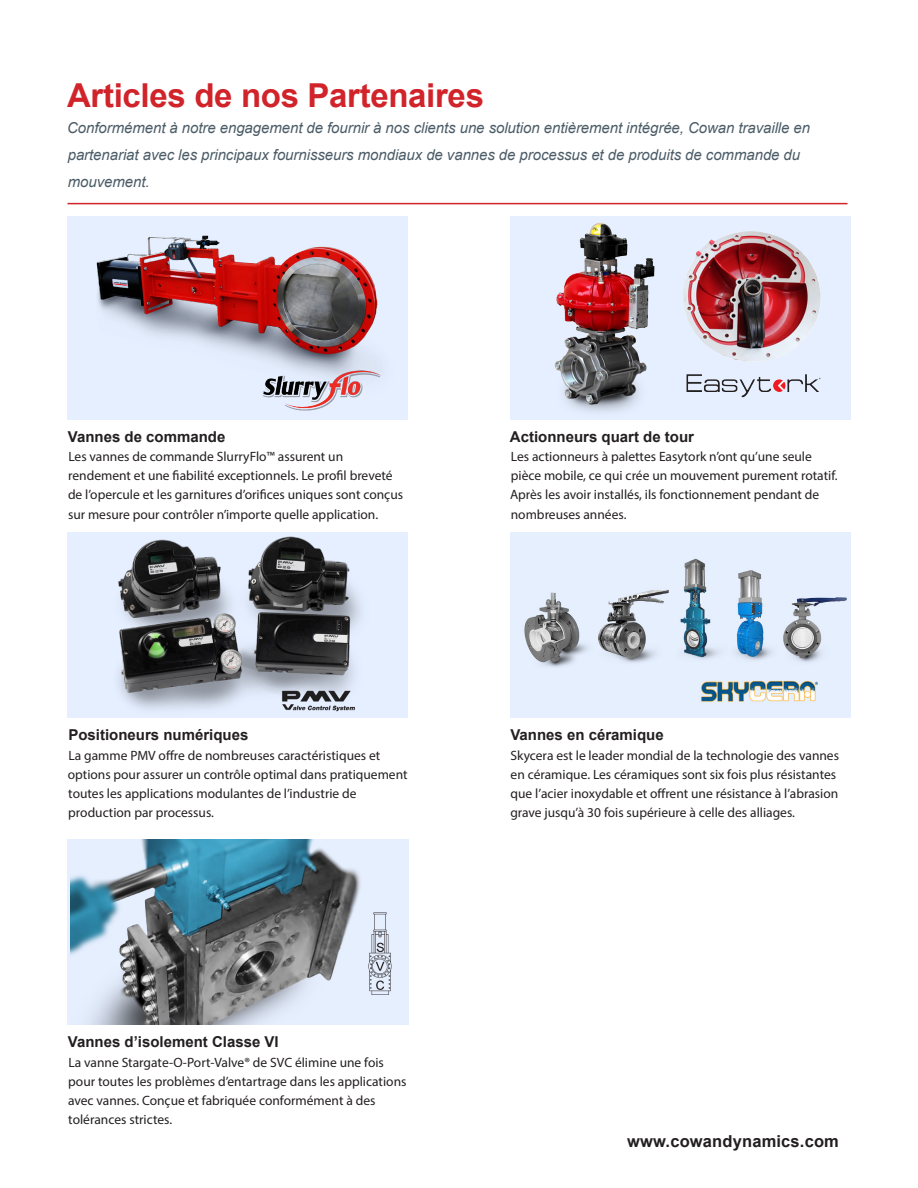
<style>
.page{position:relative;width:918px;height:1188px;background:#fff}
.page>*{position:absolute;margin:0;border:0;box-sizing:border-box;transform-origin:0 0}
.t1{font:700 33px "Arial";letter-spacing:-.01em;color:#d1232a}
.t2{font:700 16.5px "Arial";letter-spacing:.01em;color:#231f20}
.t3{font:italic 15px/26.7px "Arial";letter-spacing:-.005em;color:#4b5c67}
.t4{font:700 15px "Arial";color:#231f20}
.t5{font:13.5px/19.2px "Myriad Pro";color:#231f20}
</style>
<div class="page">
<img style="left:67px;top:216px;width:341px;height:204px">
<img style="left:510px;top:216px;width:341px;height:204px">
<img style="left:510px;top:532px;width:341px;height:186px">
<div style="left:68px;top:532px;width:340px;height:186px;background:#e6efff"></div>
<img style="left:118px;top:536px;width:243px;height:176px">
<img style="left:70px;top:839px;width:338px;height:186px">
<hr style="left:68px;top:203px;width:780px;height:1px;background:#d1232a">
<p class="t1" style="left:67px;top:72px;width:418px">Articles de nos Partenaires</p>
<p class="t3" style="left:67px;top:115px;width:745px">Conformément à notre engagement de fournir à nos clients une solution entièrement intégrée, Cowan travaille en partenariat avec les principaux fournisseurs mondiaux de vannes de processus et de produits de commande du mouvement.</p>
<p class="t4" style="left:68px;top:426px;width:159px">Vannes de commande</p>
<p class="t5" style="left:68px;top:447px;width:337px">Les vannes de commande SlurryFlo™ assurent un rendement et une fiabilité exceptionnels. Le profil breveté de l’opercule et les garnitures d’orifices uniques sont conçus sur mesure pour contrôler n’importe quelle application.</p>
<p class="t4" style="left:68px;top:725px;width:182px">Positioneurs numériques</p>
<p class="t5" style="left:68px;top:745px;width:341px">La gamme PMV offre de nombreuses caractéristiques et options pour assurer un contrôle optimal dans pratiquement toutes les applications modulantes de l’industrie de production par processus.</p>
<p class="t4" style="left:68px;top:1032px;width:212px">Vannes d’isolement Classe VI</p>
<p class="t5" style="left:68px;top:1052px;width:340px">La vanne Stargate-O-Port-Valve® de SVC élimine une fois pour toutes les problèmes d’entartrage dans les applications avec vannes. Conçue et fabriquée conformément à des tolérances strictes.</p>
<p class="t4" style="left:510px;top:426px;width:186px">Actionneurs quart de tour</p>
<p class="t5" style="left:510px;top:447px;width:329px">Les actionneurs à palettes Easytork n’ont qu’une seule pièce mobile, ce qui crée un mouvement purement rotatif.<br>Après les avoir installés, ils fonctionnement pendant de nombreuses années.</p>
<p class="t4" style="left:510px;top:725px;width:155px">Vannes en céramique</p>
<p class="t5" style="left:510px;top:745px;width:330px">Skycera est le leader mondial de la technologie des vannes en céramique. Les céramiques sont six fois plus résistantes que l’acier inoxydable et offrent une résistance à l’abrasion grave jusqu’à 30 fois supérieure à celle des alliages.</p>
<p class="t2" style="left:627px;top:1129px;width:213px">www.cowandynamics.com</p>
</div>
